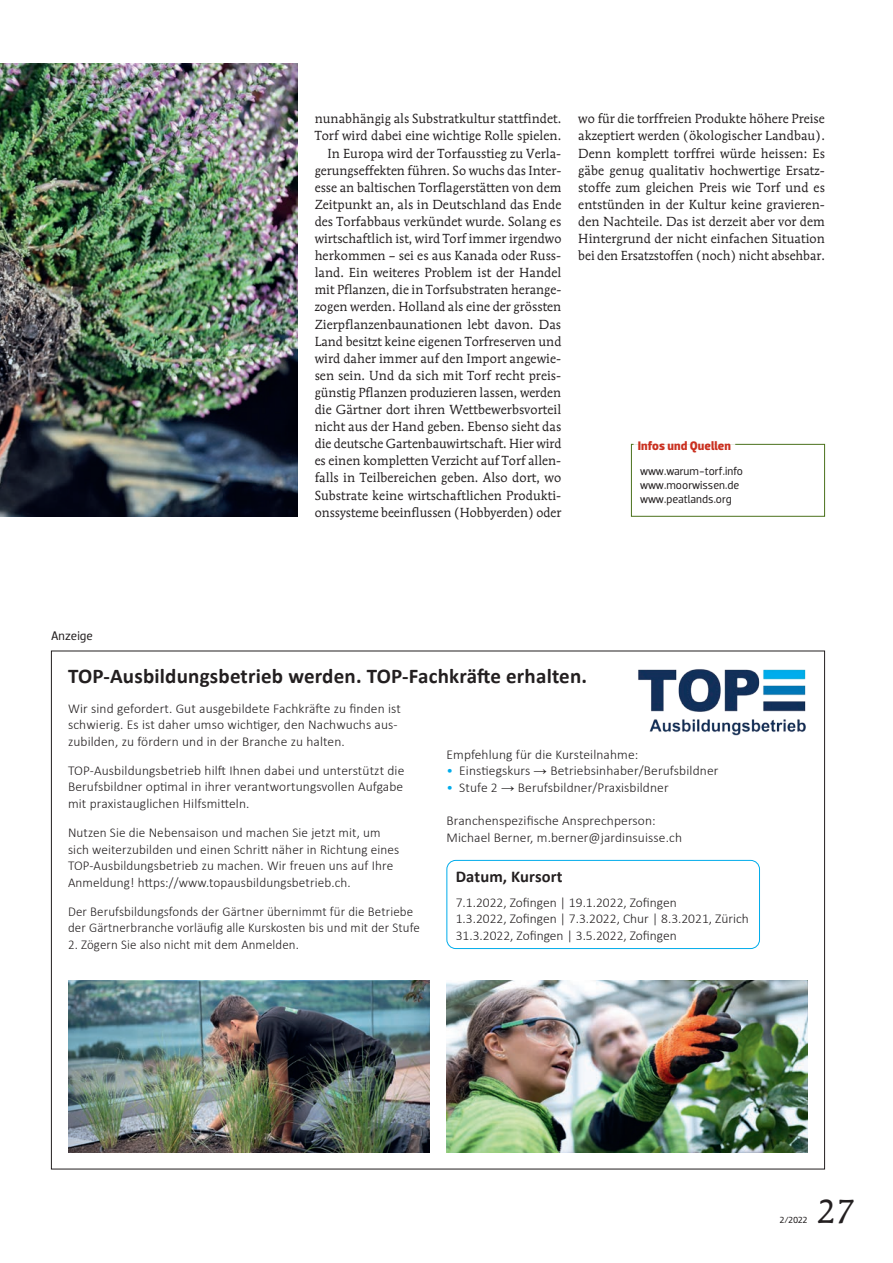
<style>
.page{position:relative;width:893px;height:1263px;background:#fff}
.page>*{position:absolute;margin:0;border:0;box-sizing:border-box;transform-origin:0 0}
.t1{font:33px "Mendoza Roman";color:#231f20}
.t2{font:700 21px "Calibri";letter-spacing:.01em;color:#231f20}
.t3{font:700 16.5px "Calibri";letter-spacing:.01em;color:#231f20}
.t4{font:300 13.5px/16.5px "Calibri";letter-spacing:.01em;color:#231f20}
.t5{font:300 13.5px/16.5px "Calibri";letter-spacing:.01em;color:#231f20;scale:.96 1}
.t6{font:13.05px/17.1px "Mendoza Roman";letter-spacing:.005em;color:#231f20;text-align:right}
.t7{font:700 12.6px "Dobra";color:#ca3020}
.t8{font:12.6px "Dobra";letter-spacing:.005em;color:#231f20}
.t9{font:11.55px/14.2px "Dobra";color:#231f20}
.t10{font:9px "Dobra";color:#231f20}
.s1{color:#00aceb}
.s2{font-family:"Arial";font-weight:700}
</style>
<div class="page">
<img style="left:0;top:64px;width:298px;height:453px">
<div style="left:631px;top:444px;width:194px;height:73px;border:1px solid #4b711c"></div>
<hr style="left:633px;top:442px;width:102px;height:3px;background:#fff">
<img style="left:638px;top:669px;width:168px;height:66px">
<img style="left:68px;top:980px;width:361px;height:172px">
<img style="left:446px;top:980px;width:362px;height:172px">
<div style="left:446px;top:860px;width:314px;height:89px;border:1px solid #00aceb;border-radius:9px"></div>
<p class="t8" style="left:51px;top:628px;width:43px">Anzeige</p>
<p class="t6" style="left:315px;top:110px;width:248px">nunabhängig als Substratkultur stattfindet.<br>Torf wird dabei eine wichtige Rolle spielen.<br>In Europa wird der Torfausstieg zu Verla&shy;gerungseffekten führen. So wuchs das Inter&shy;esse an baltischen Torflagerstätten von dem Zeitpunkt an, als in Deutschland das Ende des Torfabbaus verkündet wurde. Solang es wirtschaftlich ist, wird Torf immer irgendwo herkommen – sei es aus Kanada oder Russ&shy;land. Ein weiteres Problem ist der Handel mit Pflanzen, die in Torfsubstraten herange&shy;zogen werden. Holland als eine der grössten Zierpflanzenbaunationen lebt davon. Das Land besitzt keine eigenen Torfreserven und wird daher immer auf den Import angewie&shy;sen sein. Und da sich mit Torf recht preis&shy;günstig Pflanzen produzieren lassen, werden die Gärtner dort ihren Wettbewerbsvorteil nicht aus der Hand geben. Ebenso sieht das die deutsche Gartenbauwirtschaft. Hier wird es einen kompletten Verzicht auf Torf allen&shy;falls in Teilbereichen geben. Also dort, wo Substrate keine wirtschaftlichen Produkti&shy;onssysteme beeinflussen (Hobbyerden) oder</p>
<p class="t6" style="left:578px;top:110px;width:248px;text-align:justify">wo für die torffreien Produkte höhere Preise akzeptiert werden (ökologischer Landbau).<br>Denn komplett torffrei würde heissen: Es gäbe genug qualitativ hochwertige Ersatz&shy;stoffe zum gleichen Preis wie Torf und es entstünden in der Kultur keine gravieren&shy;den Nachteile. Das ist derzeit aber vor dem Hintergrund der nicht einfachen Situation bei den Ersatzstoffen (noch) nicht absehbar.</p>
<p class="t7" style="left:638px;top:439px;width:95px">Infos und Quellen</p>
<p class="t9" style="left:640px;top:464px;width:104px">www.warum-torf.info www.moorwissen.de www.peatlands.org</p>
<h2 class="t2" style="left:68px;top:661px;width:521px">TOP-Ausbildungsbetrieb werden. TOP-Fachkräfte erhalten.</h2>
<p class="t4" style="left:68px;top:700px;width:334px">Wir sind gefordert. Gut ausgebildete Fachkräfte zu finden ist schwierig. Es ist daher umso wichtiger, den Nachwuchs aus&shy;zubilden, zu fördern und in der Branche zu halten.</p>
<p class="t4" style="left:68px;top:762px;width:338px;text-align:justify">TOP-Ausbildungsbetrieb hilft Ihnen dabei und unterstützt die Berufsbildner optimal in ihrer verantwortungsvollen Aufgabe mit praxistauglichen Hilfsmitteln.</p>
<p class="t4" style="left:68px;top:824px;width:333px">Nutzen Sie die Nebensaison und machen Sie jetzt mit, um sich weiterzubilden und einen Schritt näher in Richtung eines TOP-Ausbildungsbetrieb zu machen. Wir freuen uns auf Ihre Anmeldung! https://www.topausbildungsbetrieb.ch.</p>
<p class="t5" style="left:68px;top:903px;width:368px">Der Berufsbildungsfonds der Gärtner übernimmt für die Betriebe der Gärtnerbranche vorläufig alle Kurskosten bis und mit der Stufe</p>
<p class="t5" style="left:68px;top:936px;width:242px">2. Zögern Sie also nicht mit dem Anmelden.</p>
<p class="t4" style="left:446px;top:746px;width:193px">Empfehlung für die Kursteilnahme:</p>
<p class="t4" style="left:446px;top:762px;width:273px"><span class="s1">•</span> Einstiegskurs <span class="s2">→</span> Betriebsinhaber/Berufsbildner</p>
<p class="t4" style="left:446px;top:779px;width:224px"><span class="s1">•</span> Stufe 2 <span class="s2">→</span> Berufsbildner/Praxisbildner</p>
<p class="t4" style="left:446px;top:812px;width:237px">Branchenspezifische Ansprechperson:<br>Michael Berner, m.berner@jardinsuisse.ch</p>
<p class="t3" style="left:456px;top:864px;width:108px">Datum, Kursort</p>
<p class="t4" style="left:456px;top:894px;width:295px">7.1.2022, Zofingen | 19.1.2022, Zofingen<br>1.3.2022, Zofingen | 7.3.2022, Chur | 8.3.2021, Zürich<br>31.3.2022, Zofingen | 3.5.2022, Zofingen</p>
<p class="t10" style="left:780px;top:1214px;width:29px">2/2022</p>
<h1 class="t1" style="left:817px;top:1191px;width:39px">27</h1>
</div>
